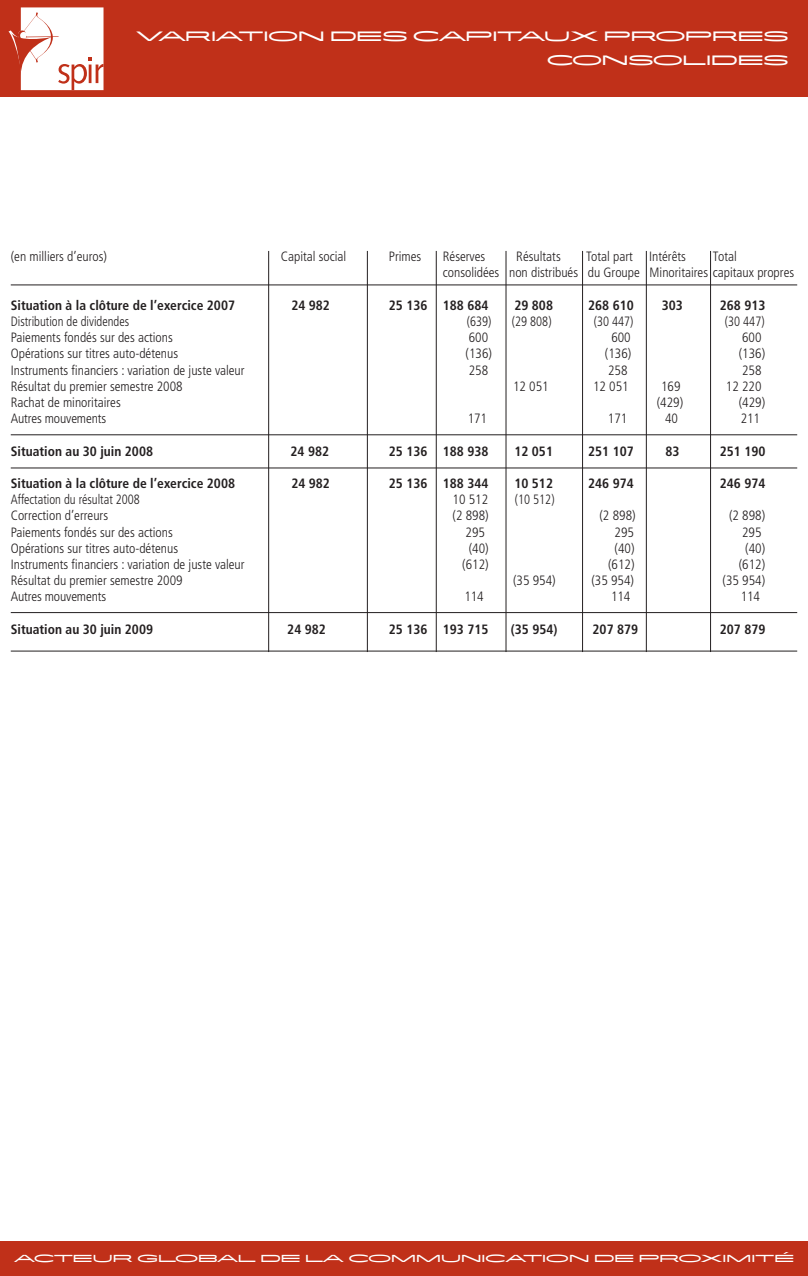
<style>
.page{position:relative;width:808px;height:1276px;background:#fff}
.page>*{position:absolute;margin:0;border:0;box-sizing:border-box;transform-origin:0 0}
.t1{font:18px/24px "Flatiron ITC Std";color:#fff;text-align:right}
.t2{font:300 condensed 13.5px/16.2px "Frutiger";color:#231f20}
.t3{font:700 condensed 13.5px "Frutiger";color:#231f20}
.t4{font:300 condensed 13.5px "Frutiger";color:#231f20;scale:.93 1}
.t5{font:13.5px "Flatiron ITC Std";letter-spacing:.01em;color:#fff}
</style>
<div class="page">
<hr style="left:11px;top:284px;width:786px;height:1px;background:#231f20">
<hr style="left:11px;top:434px;width:786px;height:1px;background:#231f20">
<hr style="left:11px;top:467px;width:786px;height:1px;background:#231f20">
<hr style="left:11px;top:612px;width:786px;height:1px;background:#231f20">
<hr style="left:11px;top:651px;width:786px;height:1px;background:#231f20">
<hr style="left:268px;top:251px;width:1px;height:401px;background:#231f20">
<hr style="left:367px;top:251px;width:1px;height:401px;background:#231f20">
<hr style="left:436px;top:251px;width:1px;height:401px;background:#231f20">
<hr style="left:506px;top:251px;width:1px;height:401px;background:#231f20">
<hr style="left:582px;top:251px;width:1px;height:401px;background:#231f20">
<hr style="left:646px;top:251px;width:1px;height:401px;background:#231f20">
<hr style="left:710px;top:251px;width:1px;height:401px;background:#231f20">
<div style="left:0;top:0;width:808px;height:96px;background:#c03019"></div>
<svg style="left:9px;top:7px;width:95px;height:83px"></svg>
<div style="left:0;top:1241px;width:808px;height:35px;background:#c03019"></div>
<p class="t1" style="left:136px;top:24px;width:654px">VARIATION DES CAPITAUX PROPRES<br>CONSOLIDES</p>
<p class="t2" style="left:11px;top:248px;width:98px">(en milliers d’euros)</p>
<p class="t2" style="left:281px;top:248px;width:67px">Capital social</p>
<p class="t2" style="left:389px;top:248px;width:34px">Primes</p>
<p class="t2" style="left:443px;top:248px;width:44px">Réserves</p>
<p class="t2" style="left:516px;top:248px;width:46px">Résultats</p>
<p class="t2" style="left:586px;top:248px;width:101px">Total part Intérêts</p>
<p class="t2" style="left:443px;top:248px;width:353px;text-indent:270px">Total consolidées non distribués du Groupe Minoritaires capitaux propres</p>
<p class="t3" style="left:11px;top:297px;width:226px">Situation à la clôture de l’exercice 2007</p>
<p class="t3" style="left:291px;top:297px;width:40px">24 982</p>
<p class="t3" style="left:389px;top:297px;width:101px">25 136 188 684</p>
<p class="t3" style="left:514px;top:297px;width:40px">29 808</p>
<p class="t3" style="left:588px;top:297px;width:47px">268 610</p>
<p class="t3" style="left:662px;top:297px;width:23px">303</p>
<p class="t3" style="left:720px;top:297px;width:47px">268 913</p>
<p class="t4" style="left:11px;top:313px;width:129px">Distribution de dividendes</p>
<p class="t4" style="left:467px;top:313px;width:28px">(639)</p>
<p class="t4" style="left:512px;top:313px;width:44px">(29 808)</p>
<p class="t4" style="left:594px;top:313px;width:44px">(30 447)</p>
<p class="t4" style="left:725px;top:313px;width:44px">(30 447)</p>
<p class="t2" style="left:11px;top:329px;width:164px">Paiements fondés sur des actions</p>
<p class="t2" style="left:469px;top:329px;width:21px">600</p>
<p class="t2" style="left:611px;top:329px;width:21px">600</p>
<p class="t2" style="left:742px;top:329px;width:21px">600</p>
<p class="t2" style="left:11px;top:346px;width:169px">Opérations sur titres auto-détenus</p>
<p class="t2" style="left:465px;top:346px;width:28px">(136)</p>
<p class="t2" style="left:605px;top:346px;width:28px">(136)</p>
<p class="t2" style="left:739px;top:346px;width:28px">(136)</p>
<p class="t2" style="left:11px;top:362px;width:235px">Instruments financiers : variation de juste valeur</p>
<p class="t2" style="left:469px;top:362px;width:21px">258</p>
<p class="t2" style="left:608px;top:362px;width:21px">258</p>
<p class="t2" style="left:742px;top:362px;width:21px">258</p>
<p class="t2" style="left:11px;top:378px;width:173px">Résultat du premier semestre 2008</p>
<p class="t2" style="left:513px;top:378px;width:37px">12 051</p>
<p class="t2" style="left:593px;top:378px;width:37px">12 051</p>
<p class="t2" style="left:661px;top:378px;width:21px">169</p>
<p class="t2" style="left:726px;top:378px;width:37px">12 220</p>
<p class="t2" style="left:11px;top:394px;width:112px">Rachat de minoritaires</p>
<p class="t2" style="left:657px;top:394px;width:28px">(429)</p>
<p class="t2" style="left:739px;top:394px;width:28px">(429)</p>
<p class="t2" style="left:11px;top:410px;width:97px">Autres mouvements</p>
<p class="t2" style="left:468px;top:410px;width:21px">171</p>
<p class="t2" style="left:608px;top:410px;width:21px">171</p>
<p class="t2" style="left:665px;top:410px;width:14px">40</p>
<p class="t2" style="left:741px;top:410px;width:21px">211</p>
<p class="t3" style="left:11px;top:443px;width:144px">Situation au 30 juin 2008</p>
<p class="t3" style="left:291px;top:443px;width:40px">24 982</p>
<p class="t3" style="left:389px;top:443px;width:101px">25 136 188 938</p>
<p class="t3" style="left:514px;top:443px;width:40px">12 051</p>
<p class="t3" style="left:588px;top:443px;width:47px">251 107</p>
<p class="t3" style="left:665px;top:443px;width:16px">83</p>
<p class="t3" style="left:720px;top:443px;width:47px">251 190</p>
<p class="t3" style="left:11px;top:475px;width:226px">Situation à la clôture de l’exercice 2008</p>
<p class="t3" style="left:291px;top:475px;width:40px">24 982</p>
<p class="t3" style="left:389px;top:475px;width:101px">25 136 188 344</p>
<p class="t3" style="left:514px;top:475px;width:40px">10 512</p>
<p class="t3" style="left:588px;top:475px;width:47px">246 974</p>
<p class="t3" style="left:720px;top:475px;width:47px">246 974</p>
<p class="t4" style="left:11px;top:492px;width:140px">Affectation du résultat 2008</p>
<p class="t2" style="left:453px;top:491px;width:37px">10 512</p>
<p class="t4" style="left:515px;top:492px;width:44px">(10 512)</p>
<p class="t2" style="left:11px;top:508px;width:99px">Correction d’erreurs</p>
<p class="t2" style="left:453px;top:508px;width:38px">(2 898)</p>
<p class="t2" style="left:599px;top:508px;width:38px">(2 898)</p>
<p class="t2" style="left:729px;top:508px;width:38px">(2 898)</p>
<p class="t2" style="left:11px;top:524px;width:164px">Paiements fondés sur des actions</p>
<p class="t2" style="left:465px;top:524px;width:21px">295</p>
<p class="t2" style="left:615px;top:524px;width:21px">295</p>
<p class="t2" style="left:742px;top:524px;width:21px">295</p>
<p class="t2" style="left:11px;top:540px;width:169px">Opérations sur titres auto-détenus</p>
<p class="t2" style="left:469px;top:540px;width:21px">(40)</p>
<p class="t2" style="left:615px;top:540px;width:21px">(40)</p>
<p class="t2" style="left:745px;top:540px;width:21px">(40)</p>
<p class="t2" style="left:11px;top:556px;width:235px">Instruments financiers : variation de juste valeur</p>
<p class="t2" style="left:462px;top:556px;width:28px">(612)</p>
<p class="t2" style="left:608px;top:556px;width:28px">(612)</p>
<p class="t2" style="left:739px;top:556px;width:28px">(612)</p>
<p class="t2" style="left:11px;top:572px;width:173px">Résultat du premier semestre 2009</p>
<p class="t2" style="left:513px;top:572px;width:44px">(35 954)</p>
<p class="t2" style="left:591px;top:572px;width:44px">(35 954)</p>
<p class="t2" style="left:723px;top:572px;width:44px">(35 954)</p>
<p class="t2" style="left:11px;top:589px;width:97px">Autres mouvements</p>
<p class="t2" style="left:465px;top:589px;width:21px">114</p>
<p class="t2" style="left:611px;top:589px;width:21px">114</p>
<p class="t2" style="left:741px;top:589px;width:21px">114</p>
<p class="t3" style="left:11px;top:621px;width:144px">Situation au 30 juin 2009</p>
<p class="t3" style="left:287px;top:621px;width:40px">24 982</p>
<p class="t3" style="left:389px;top:621px;width:101px">25 136 193 715</p>
<p class="t3" style="left:511px;top:621px;width:48px">(35 954)</p>
<p class="t3" style="left:593px;top:621px;width:47px">207 879</p>
<p class="t3" style="left:720px;top:621px;width:47px">207 879</p>
<p class="t5" style="left:14px;top:1251px;width:782px">ACTEUR GLOBAL DE LA COMMUNICATION DE PROXIMITÉ</p>
</div>
